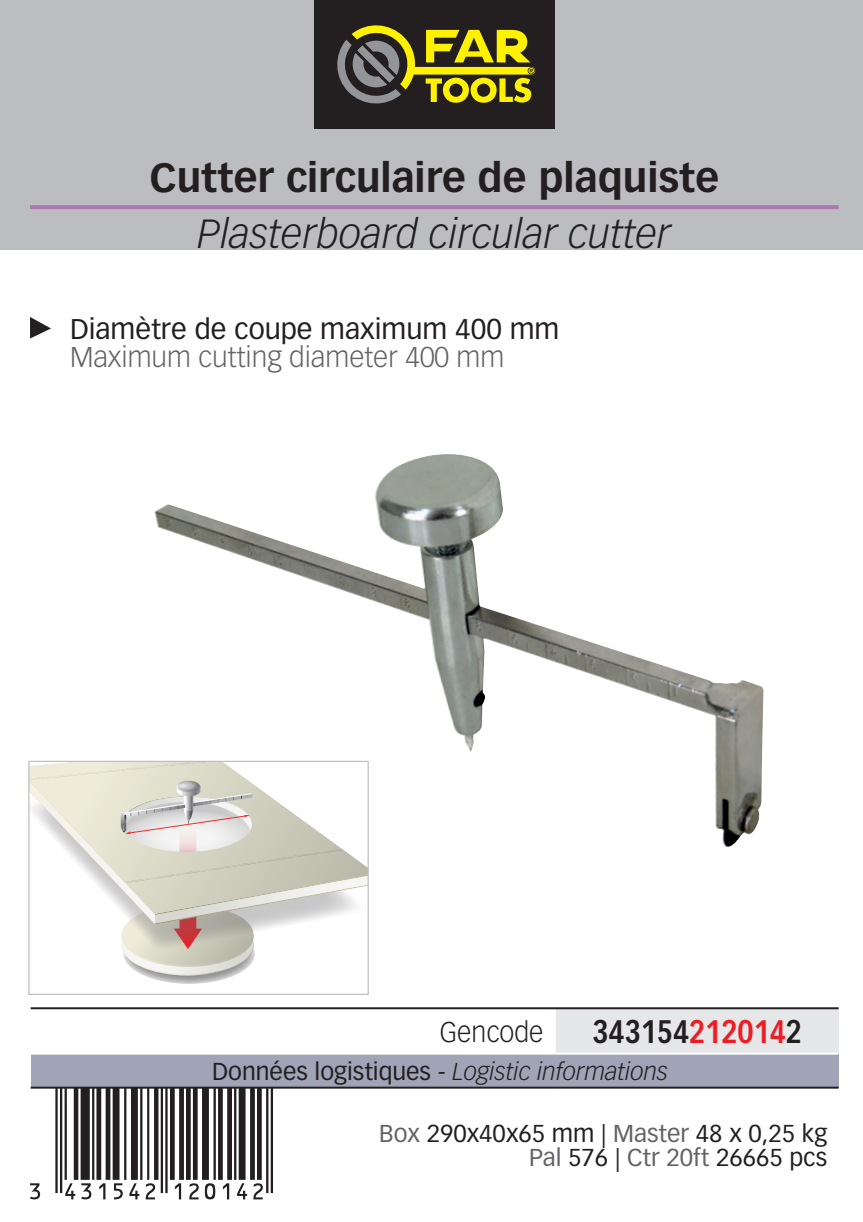
<style>
.page{position:relative;width:863px;height:1222px;background:#fff}
.page>*{position:absolute;margin:0;border:0;box-sizing:border-box;transform-origin:0 0}
.t1{font:172px "Ean T72 R";color:#231f20}
.t2{font:700 40px "Vectora LT Pro";color:#231f20}
.t3{font:italic 300 40px "Vectora LT Pro";color:#231f20}
.t4{font:700 32px "Vectora LT Pro";color:#231f20;scale:.85 1}
.t5{font:28px "Vectora LT Pro";color:#231f20}
.t6{font:300 28px "Vectora LT Pro";color:#636366}
.t7{font:300 28px "Vectora LT Pro";color:#231f20;scale:.95 1}
.t8{font:24px/24px "Vectora LT Pro";color:#231f20;text-align:right}
.t9{font:italic 300 24px "Vectora LT Pro";color:#231f20}
.s1{color:#ee1d23}
.s2{font-weight:400;font-style:normal}
.s3{color:#636366}
</style>
<div class="page">
<div style="left:0;top:0;width:862px;height:249px;background:#bcbdc0"></div>
<div style="left:314px;top:0;width:240px;height:129px;background:#231f20"></div>
<svg style="left:337px;top:25px;width:198px;height:79px"></svg>
<hr style="left:30px;top:205px;width:808px;height:4px;background:#ae78b3">
<svg style="left:30px;top:317px;width:21px;height:22px"></svg>
<div style="left:554px;top:1008px;width:284px;height:45px;background:#e6e7e9"></div>
<div style="left:31px;top:1053px;width:807px;height:35px;background:#a1a3b6"></div>
<hr style="left:553px;top:1009px;width:2px;height:43px;background:#fff">
<hr style="left:31px;top:1052px;width:523px;height:2px;background:#fff">
<hr style="left:554px;top:1052px;width:284px;height:2px;background:#fff">
<hr style="left:31px;top:1087px;width:523px;height:2px;background:#231f20">
<hr style="left:554px;top:1087px;width:284px;height:2px;background:#231f20">
<hr style="left:31px;top:1007px;width:523px;height:2px;background:#231f20">
<hr style="left:554px;top:1007px;width:284px;height:2px;background:#231f20">
<img style="left:154px;top:454px;width:609px;height:394px">
<svg style="left:123px;top:924px;width:132px;height:60px"></svg>
<svg style="left:30px;top:763px;width:336px;height:18px"></svg>
<svg style="left:30px;top:781px;width:336px;height:194px"></svg>
<div style="left:28px;top:761px;width:340px;height:234px;border:1px solid #bcbdc0"></div>
<h2 class="t2" style="left:149px;top:153px;width:571px">Cutter circulaire de plaquiste</h2>
<h2 class="t3" style="left:197px;top:209px;width:475px">Plasterboard circular cutter</h2>
<p class="t5" style="left:70px;top:312px;width:491px">Diamètre de coupe maximum 400 mm</p>
<p class="t6" style="left:70px;top:340px;width:435px">Maximum cutting diameter 400 mm</p>
<p class="t7" style="left:440px;top:1015px;width:110px">Gencode</p>
<h3 class="t4" style="left:592px;top:1012px;width:248px">343154<span class="s1">212014</span>2</h3>
<p class="t9" style="left:212px;top:1057px;width:457px"><span class="s2">Données logistiques -</span> Logistic informations</p>
<p class="t8" style="left:379px;top:1121px;width:449px"><span class="s3">Box</span> 290x40x65 mm | <span class="s3">Master</span> 48 x 0,25 kg<br><span class="s3">Pal</span> 576 | <span class="s3">Ctr 20ft</span> 26665 pcs</p>
<h1 class="t1" style="left:30px;top:1036px;width:244px">&amp;:EDLPOC=VWUVYW:</h1>
</div>
